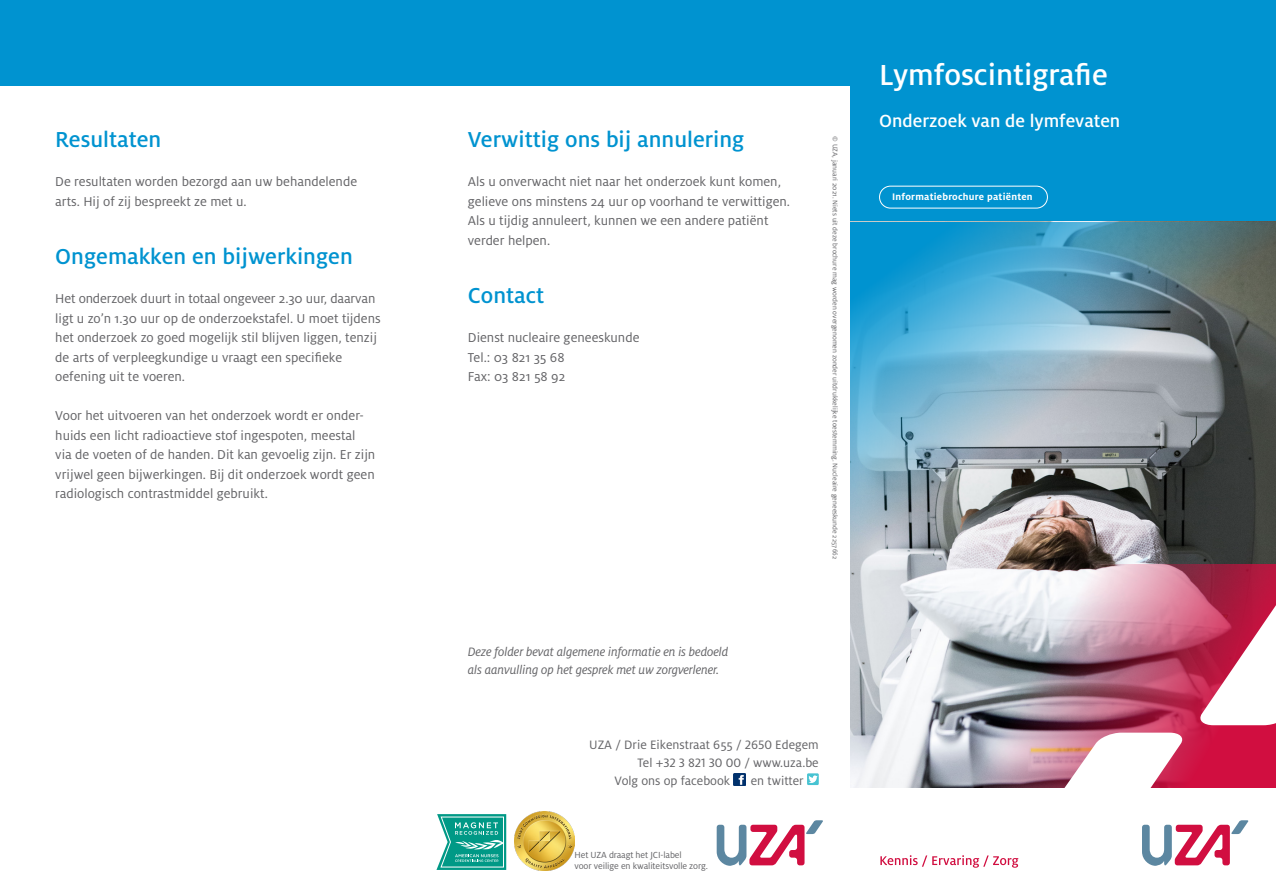
<style>
.page{position:relative;width:1276px;height:893px;background:#fff}
.page>*{position:absolute;margin:0;border:0;box-sizing:border-box;transform-origin:0 0}
.t1{font:500 32.1px "Milo OT";color:#fff}
._1_-_Hoofdtitel{font:500 24px "Milo OT";color:#0093d0}
.t2{font:500 19.5px "Milo OT";color:#fff}
._2_-_Body{font:14.25px/19.5px "Milo OT";color:#636366}
.t3{font:italic 13.5px/18px "Milo OT";letter-spacing:-.01em;color:#636366}
.t4{font:13.5px "Milo OT";color:#636366}
.t5{font:700 10.5px "Milo OT";letter-spacing:.02em;color:#fff}
.t6{font:9.75px/11.2px "Milo OT";letter-spacing:-.01em;color:#636366}
.t7{font:7.5px "Milo OT";color:#636366}
</style>
<div class="page">
<div style="left:850px;top:0;width:426px;height:222px;background:#0093d0"></div>
<img style="left:850px;top:561px;width:426px;height:226px">
<img style="left:950px;top:564px;width:326px;height:223px">
<svg style="left:1197px;top:588px;width:79px;height:137px"></svg>
<svg style="left:1057px;top:733px;width:127px;height:55px"></svg>
<div style="left:879px;top:186px;width:168px;height:22px;border:1px solid #fff;border-radius:11px"></div>
<img style="left:850px;top:222px;width:426px;height:339px">
<div style="left:425px;top:0;width:425px;height:85px;background:#0093d0"></div>
<div style="left:0;top:0;width:425px;height:85px;background:#0093d0"></div>
<svg style="left:1142px;top:820px;width:106px;height:46px"></svg>
<svg style="left:880px;top:855px;width:138px;height:13px"></svg>
<svg style="left:716px;top:820px;width:107px;height:46px"></svg>
<svg style="left:733px;top:773px;width:12px;height:12px"></svg>
<div style="left:807px;top:773px;width:12px;height:12px;background:#47c3d2"></div>
<svg style="left:808px;top:775px;width:9px;height:8px"></svg>
<img style="left:514px;top:811px;width:60px;height:60px">
<svg style="left:436px;top:814px;width:70px;height:56px;background:#3fb2a4"></svg>
<p class="_1_-_Hoofdtitel" style="left:55px;top:126px;width:108px">Resultaten</p>
<p class="_2_-_Body" style="left:55px;top:172px;width:303px">De resultaten worden bezorgd aan uw behandelende arts. Hij of zij bespreekt ze met u.</p>
<p class="_1_-_Hoofdtitel" style="left:55px;top:243px;width:299px">Ongemakken en bijwerkingen</p>
<p class="_2_-_Body" style="left:55px;top:289px;width:327px">Het onderzoek duurt in totaal ongeveer 2.30 uur, daarvan ligt u zo’n 1.30 uur op de onderzoekstafel. U moet tijdens het onderzoek zo goed mogelijk stil blijven liggen, tenzij de arts of verpleegkundige u vraagt een specifieke oefening uit te voeren.</p>
<p class="_2_-_Body" style="left:55px;top:406px;width:321px">Voor het uitvoeren van het onderzoek wordt er onder&shy;huids een licht radioactieve stof ingespoten, meestal via de voeten of de handen. Dit kan gevoelig zijn. Er zijn vrijwel geen bijwerkingen. Bij dit onderzoek wordt geen radiologisch contrastmiddel gebruikt.</p>
<p class="_1_-_Hoofdtitel" style="left:468px;top:126px;width:278px">Verwittig ons bij annulering</p>
<p class="_2_-_Body" style="left:468px;top:172px;width:315px">Als u onverwacht niet naar het onderzoek kunt komen,</p>
<p class="_2_-_Body" style="left:468px;top:191px;width:324px">gelieve ons minstens 24 uur op voorhand te verwittigen.</p>
<p class="_2_-_Body" style="left:468px;top:211px;width:302px">Als u tijdig annuleert, kunnen we een andere patiënt</p>
<p class="_2_-_Body" style="left:468px;top:230px;width:84px">verder helpen.</p>
<p class="_1_-_Hoofdtitel" style="left:468px;top:282px;width:78px">Contact</p>
<p class="_2_-_Body" style="left:468px;top:328px;width:173px">Dienst nucleaire geneeskunde</p>
<p class="_2_-_Body" style="left:468px;top:347px;width:98px">Tel.: 03 821 35 68</p>
<p class="_2_-_Body" style="left:468px;top:367px;width:99px">Fax: 03 821 58 92</p>
<p class="t7" style="left:839px;top:136px;width:425px;rotate:90deg">© UZA, januari 2021. Niets uit deze brochure mag worden overgenomen zonder uitdrukkelijke toestemming. Nucleaire geneeskunde 2257662</p>
<p class="t3" style="left:468px;top:643px;width:262px">Deze folder bevat algemene informatie en is bedoeld als aanvulling op het gesprek met uw zorgverlener.</p>
<p class="t4" style="left:589px;top:737px;width:231px">UZA / Drie Eikenstraat 655 / 2650 Edegem</p>
<p class="t4" style="left:637px;top:755px;width:183px">Tel +32 3 821 30 00 / www.uza.be</p>
<p class="t4" style="left:614px;top:773px;width:117px">Volg ons op facebook</p>
<p class="t4" style="left:751px;top:773px;width:54px">en twitter</p>
<p class="t6" style="left:574px;top:849px;width:135px">Het UZA draagt het JCI-label<br>voor veilige en kwaliteitsvolle zorg.</p>
<p class="t1" style="left:879px;top:57px;width:230px">Lymfoscintigrafie</p>
<p class="t2" style="left:879px;top:110px;width:243px">Onderzoek van de lymfevaten</p>
<p class="t5" style="left:892px;top:191px;width:142px">Informatiebrochure patiënten</p>
</div>
